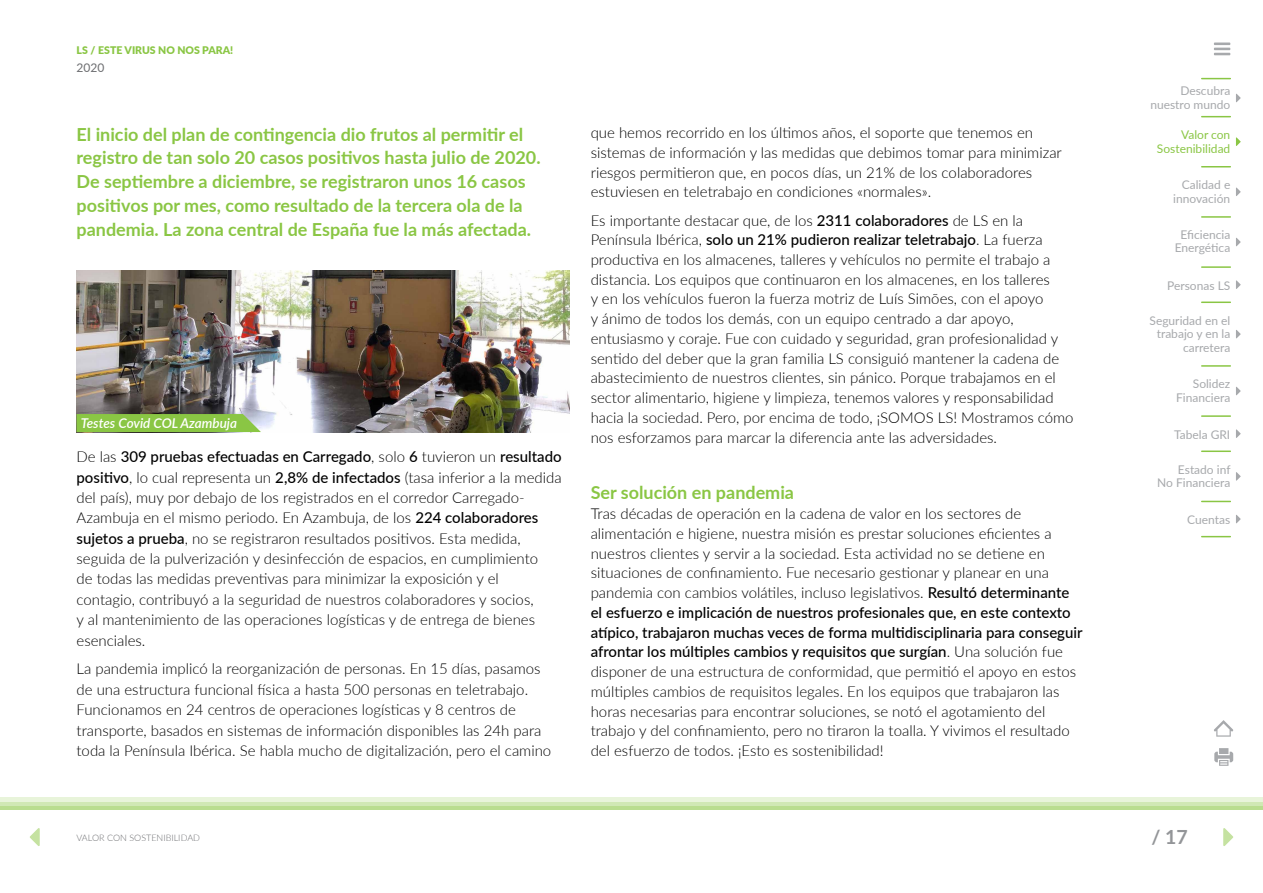
<style>
.page{position:relative;width:1263px;height:893px;background:#fff}
.page>*{position:absolute;margin:0;border:0;box-sizing:border-box;transform-origin:0 0}
.t1{font:700 19.5px "Lato";color:#939598}
.t2{font:700 18px/24px "Lato";color:#8ac644}
.t3{font:300 15px/19.8px "Lato";color:#000}
.t4{font:italic 600 13.5px "Lato";color:#fff}
.t5{font:12px/13.5px "Lato";color:#a7a9ac;text-align:right}
.t6{font:12px/13.5px "Lato";color:#8ac644;text-align:right}
.t7{font:12px "Lato";color:#6d6e71}
.t8{font:900 10.5px "Lato";color:#8ac644}
.t9{font:300 9px "Lato";color:#6d6e71}
.s1{font-weight:500}
</style>
<div class="page">
<hr style="left:0;top:806px;width:1263px;height:4px;background:#b9dd8f">
<div style="left:0;top:801px;width:1263px;height:5px;background:#d0e8b4"></div>
<hr style="left:0;top:797px;width:1263px;height:4px;background:#e8f4da">
<svg style="left:1214px;top:748px;width:19px;height:18px"></svg>
<svg style="left:1214px;top:720px;width:19px;height:17px"></svg>
<svg style="left:1223px;top:828px;width:10px;height:18px"></svg>
<svg style="left:30px;top:828px;width:10px;height:18px"></svg>
<svg style="left:1202px;top:78px;width:28px;height:1px"></svg>
<svg style="left:1202px;top:116px;width:28px;height:1px"></svg>
<svg style="left:1202px;top:166px;width:28px;height:1px"></svg>
<hr style="left:1202px;top:216px;width:28px;height:2px;background:#8ac644">
<hr style="left:1202px;top:365px;width:28px;height:2px;background:#8ac644">
<hr style="left:1202px;top:266px;width:28px;height:2px;background:#8ac644">
<svg style="left:1202px;top:501px;width:28px;height:1px"></svg>
<hr style="left:1202px;top:415px;width:28px;height:2px;background:#8ac644">
<hr style="left:1202px;top:450px;width:28px;height:2px;background:#8ac644">
<svg style="left:1202px;top:536px;width:28px;height:1px"></svg>
<svg style="left:1202px;top:302px;width:28px;height:1px"></svg>
<svg style="left:1214px;top:43px;width:16px;height:12px"></svg>
<svg style="left:1236px;top:94px;width:5px;height:8px"></svg>
<svg style="left:1236px;top:137px;width:5px;height:9px"></svg>
<svg style="left:1236px;top:188px;width:5px;height:8px"></svg>
<svg style="left:1236px;top:238px;width:5px;height:8px"></svg>
<svg style="left:1236px;top:280px;width:5px;height:9px"></svg>
<svg style="left:1236px;top:330px;width:5px;height:8px"></svg>
<svg style="left:1236px;top:387px;width:5px;height:8px"></svg>
<svg style="left:1236px;top:429px;width:5px;height:9px"></svg>
<svg style="left:1236px;top:472px;width:5px;height:9px"></svg>
<svg style="left:1236px;top:515px;width:5px;height:8px"></svg>
<img style="left:77px;top:270px;width:492px;height:162px">
<div style="left:77px;top:414px;width:184px;height:18px;background:#8ac644"></div>
<p class="t8" style="left:77px;top:42px;width:158px">LS / ESTE VIRUS NO NOS PARA!</p>
<p class="t7" style="left:77px;top:59px;width:29px">2020</p>
<p class="t2" style="left:77px;top:121px;width:466px">El inicio del plan de contingencia dio frutos al permitir el registro de tan solo 20 casos positivos hasta julio de 2020.<br>De septiembre a diciembre, se registraron unos 16 casos positivos por mes, como resultado de la tercera ola de la pandemia. La zona central de España fue la más afectada.</p>
<p class="t4" style="left:81px;top:414px;width:158px">Testes Covid COL Azambuja</p>
<p class="t3" style="left:77px;top:446px;width:487px;line-height:20.4px">De las <span class="s1">309 pruebas efectuadas en Carregado</span>, solo <span class="s1">6</span> tuvieron un <span class="s1">resultado positivo</span>, lo cual representa un <span class="s1">2,8% de infectados</span> (tasa inferior a la medida del país), muy por debajo de los registrados en el corredor Carregado-Azambuja en el mismo periodo. En Azambuja, de los <span class="s1">224 colaboradores sujetos a prueba</span>, no se registraron resultados positivos. Esta medida, seguida de la pulverización y desinfección de espacios, en cumplimiento<br>de todas las medidas preventivas para minimizar la exposición y el<br>contagio, contribuyó a la seguridad de nuestros colaboradores y socios,<br>y al mantenimiento de las operaciones logísticas y de entrega de bienes esenciales.</p>
<p class="t3" style="left:77px;top:658px;width:476px;line-height:20.4px">La pandemia implicó la reorganización de personas. En 15 días, pasamos de una estructura funcional física a hasta 500 personas en teletrabajo.<br>Funcionamos en 24 centros de operaciones logísticas y 8 centros de transporte, basados en sistemas de información disponibles las 24h para toda la Península Ibérica. Se habla mucho de digitalización, pero el camino</p>
<p class="t3" style="left:591px;top:122px;width:473px">que hemos recorrido en los últimos años, el soporte que tenemos en sistemas de información y las medidas que debimos tomar para minimizar riesgos permitieron que, en pocos días, un 21% de los colaboradores estuviesen en teletrabajo en condiciones «normales».</p>
<p class="t3" style="left:591px;top:210px;width:484px">Es importante destacar que, de los <span class="s1">2311 colaboradores</span> de LS en la Península Ibérica, <span class="s1">solo un 21% pudieron realizar teletrabajo</span>. La fuerza productiva en los almacenes, talleres y vehículos no permite el trabajo a distancia. Los equipos que continuaron en los almacenes, en los talleres<br>y en los vehículos fueron la fuerza motriz de Luís Simões, con el apoyo<br>y ánimo de todos los demás, con un equipo centrado a dar apoyo, entusiasmo y coraje. Fue con cuidado y seguridad, gran profesionalidad y sentido del deber que la gran familia LS consiguió mantener la cadena de abastecimiento de nuestros clientes, sin pánico. Porque trabajamos en el sector alimentario, higiene y limpieza, tenemos valores y responsabilidad hacia la sociedad. Pero, por encima de todo, ¡SOMOS LS! Mostramos cómo nos esforzamos para marcar la diferencia ante las adversidades.</p>
<p class="t2" style="left:591px;top:480px;width:205px">Ser solución en pandemia</p>
<p class="t3" style="left:591px;top:503px;width:493px">Tras décadas de operación en la cadena de valor en los sectores de alimentación e higiene, nuestra misión es prestar soluciones eficientes a nuestros clientes y servir a la sociedad. Esta actividad no se detiene en situaciones de confinamiento. Fue necesario gestionar y planear en una pandemia con cambios volátiles, incluso legislativos. <span class="s1">Resultó determinante el esfuerzo e implicación de nuestros profesionales que, en este contexto atípico, trabajaron muchas veces de forma multidisciplinaria para conseguir afrontar los múltiples cambios y requisitos que surgían</span>. Una solución fue disponer de una estructura de conformidad, que permitió el apoyo en estos múltiples cambios de requisitos legales. En los equipos que trabajaron las horas necesarias para encontrar soluciones, se notó el agotamiento del trabajo y del confinamiento, pero no tiraron la toalla. Y vivimos el resultado del esfuerzo de todos. ¡Esto es sostenibilidad!</p>
<p class="t5" style="left:1150px;top:84px;width:81px">Descubra nuestro mundo</p>
<p class="t6" style="left:1157px;top:127px;width:75px">Valor con<br>Sostenibilidad</p>
<p class="t5" style="left:1173px;top:178px;width:59px">Calidad e innovación</p>
<p class="t5" style="left:1175px;top:228px;width:57px;line-height:12.8px;text-align:center">Eficiencia<br>Energética</p>
<p class="t5" style="left:1167px;top:278px;width:65px">Personas LS</p>
<p class="t5" style="left:1149px;top:313px;width:82px">Seguridad en el trabajo y en la carretera</p>
<p class="t5" style="left:1176px;top:377px;width:56px">Solidez<br>Financiera</p>
<p class="t5" style="left:1174px;top:427px;width:58px">Tabela GRI</p>
<p class="t5" style="left:1157px;top:462px;width:75px">Estado inf<br>No Financiera</p>
<p class="t5" style="left:1187px;top:512px;width:45px">Cuentas</p>
<p class="t9" style="left:77px;top:831px;width:125px">VALOR CON SOSTENIBILIDAD</p>
<h1 class="t1" style="left:1151px;top:822px;width:38px">/ 17</h1>
</div>
